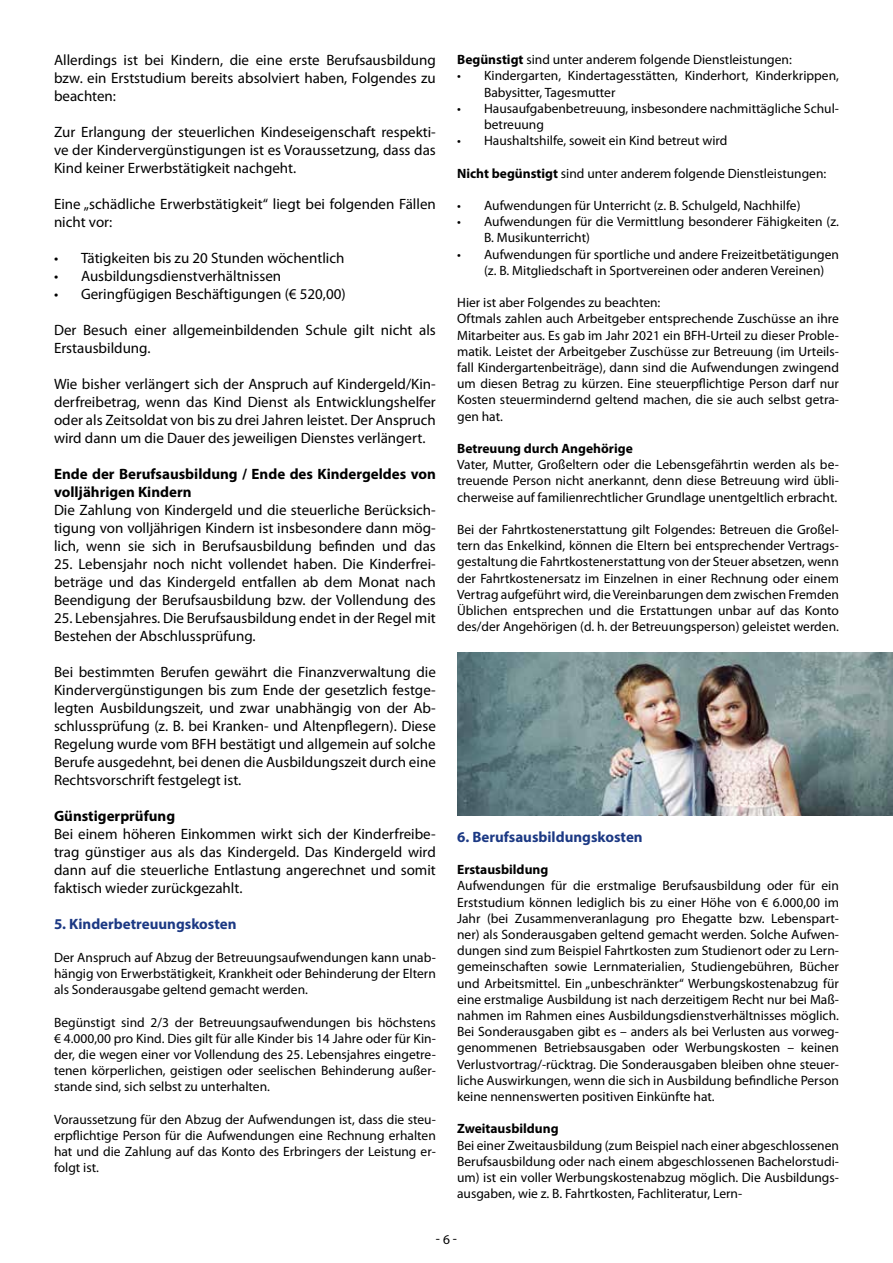
<style>
.page{position:relative;width:893px;height:1263px;background:#fff}
.page>*{position:absolute;margin:0;border:0;box-sizing:border-box;transform-origin:0 0}
.t1{font:15px/18px "Myriad Pro";color:#000;text-align:justify}
.t2{font:700 15px/18px "Myriad Pro";color:#000}
.t3{font:700 15px "Myriad Pro";color:#1c3984}
.t4{font:13.5px/16.2px "Myriad Pro";color:#000;text-align:justify}
.t5{font:700 13.5px "Myriad Pro";color:#000}
.s1{font-weight:700}
</style>
<div class="page">
<img style="left:457px;top:653px;width:436px;height:162px">
<p class="t1" style="left:54px;top:51px;width:383px">Allerdings ist bei Kindern, die eine erste Berufsausbildung bzw. ein Erststudium bereits absolviert haben, Folgendes zu beachten:</p>
<p class="t1" style="left:54px;top:123px;width:383px">Zur Erlangung der steuerlichen Kindeseigenschaft respekti&shy;ve der Kindervergünstigungen ist es Voraussetzung, dass das Kind keiner Erwerbstätigkeit nachgeht.</p>
<p class="t1" style="left:54px;top:195px;width:383px">Eine „schädliche Erwerbstätigkeit“ liegt bei folgenden Fällen nicht vor:</p>
<p class="t1" style="left:54px;top:249px;width:292px">• Tätigkeiten bis zu 20 Stunden wöchentlich</p>
<p class="t1" style="left:54px;top:267px;width:229px">• Ausbildungsdienstverhältnissen</p>
<p class="t1" style="left:54px;top:285px;width:293px">• Geringfügigen Beschäftigungen (€ 520,00)</p>
<p class="t1" style="left:54px;top:321px;width:383px">Der Besuch einer allgemeinbildenden Schule gilt nicht als<br>Erstausbildung.</p>
<p class="t1" style="left:54px;top:375px;width:383px">Wie bisher verlängert sich der Anspruch auf Kindergeld/Kin&shy;derfreibetrag, wenn das Kind Dienst als Entwicklungshelfer oder als Zeitsoldat von bis zu drei Jahren leistet. Der Anspruch wird dann um die Dauer des jeweiligen Dienstes verlängert.</p>
<p class="t2" style="left:54px;top:465px;width:383px">Ende der Berufsausbildung / Ende des Kindergeldes von volljährigen Kindern</p>
<p class="t1" style="left:54px;top:501px;width:383px">Die Zahlung von Kindergeld und die steuerliche Berücksich&shy;tigung von volljährigen Kindern ist insbesondere dann mög&shy;lich, wenn sie sich in Berufsausbildung befinden und das</p>
<p class="t1" style="left:54px;top:555px;width:383px">25. Lebensjahr noch nicht vollendet haben. Die Kinderfrei&shy;beträge und das Kindergeld entfallen ab dem Monat nach Beendigung der Berufsausbildung bzw. der Vollendung des</p>
<p class="t1" style="left:54px;top:609px;width:383px">25. Lebensjahres. Die Berufsausbildung endet in der Regel mit<br>Bestehen der Abschlussprüfung.</p>
<p class="t1" style="left:54px;top:663px;width:383px">Bei bestimmten Berufen gewährt die Finanzverwaltung die Kindervergünstigungen bis zum Ende der gesetzlich festge&shy;legten Ausbildungszeit, und zwar unabhängig von der Ab&shy;schlussprüfung (z. B. bei Kranken- und Altenpflegern). Diese Regelung wurde vom BFH bestätigt und allgemein auf solche Berufe ausgedehnt, bei denen die Ausbildungszeit durch eine Rechtsvorschrift festgelegt ist.</p>
<p class="t2" style="left:54px;top:807px;width:123px">Günstigerprüfung</p>
<p class="t1" style="left:54px;top:825px;width:383px">Bei einem höheren Einkommen wirkt sich der Kinderfreibe&shy;trag günstiger aus als das Kindergeld. Das Kindergeld wird dann auf die steuerliche Entlastung angerechnet und somit faktisch wieder zurückgezahlt.</p>
<p class="t3" style="left:54px;top:914px;width:184px">5. Kinderbetreuungskosten</p>
<p class="t4" style="left:54px;top:949px;width:383px">Der Anspruch auf Abzug der Betreuungsaufwendungen kann unab&shy;hängig von Erwerbstätigkeit, Krankheit oder Behinderung der Eltern als Sonderausgabe geltend gemacht werden.</p>
<p class="t4" style="left:54px;top:1014px;width:383px">Begünstigt sind 2/3 der Betreuungsaufwendungen bis höchstens € 4.000,00 pro Kind. Dies gilt für alle Kinder bis 14 Jahre oder für Kin&shy;der, die wegen einer vor Vollendung des 25. Lebensjahres eingetre&shy;tenen körperlichen, geistigen oder seelischen Behinderung außer&shy;stande sind, sich selbst zu unterhalten.</p>
<p class="t4" style="left:54px;top:1111px;width:383px">Voraussetzung für den Abzug der Aufwendungen ist, dass die steu&shy;erpflichtige Person für die Aufwendungen eine Rechnung erhalten hat und die Zahlung auf das Konto des Erbringers der Leistung er&shy;folgt ist.</p>
<p class="t4" style="left:457px;top:51px;width:336px"><span class="s1">Begünstigt</span> sind unter anderem folgende Dienstleistungen:</p>
<p class="t4" style="left:484px;top:67px;width:356px;text-indent:-27px">• Kindergarten, Kindertagesstätten, Kinderhort, Kinderkrippen,<br>Babysitter, Tagesmutter</p>
<p class="t4" style="left:484px;top:100px;width:356px;text-indent:-27px">• Hausaufgabenbetreuung, insbesondere nachmittägliche Schul&shy;betreuung</p>
<p class="t4" style="left:457px;top:132px;width:272px">• Haushaltshilfe, soweit ein Kind betreut wird</p>
<p class="t4" style="left:457px;top:165px;width:371px"><span class="s1">Nicht begünstigt</span> sind unter anderem folgende Dienstleistungen:</p>
<p class="t4" style="left:457px;top:197px;width:345px">• Aufwendungen für Unterricht (z. B. Schulgeld, Nachhilfe)</p>
<p class="t4" style="left:484px;top:213px;width:356px;text-indent:-27px">• Aufwendungen für die Vermittlung besonderer Fähigkeiten (z.<br>B. Musikunterricht)</p>
<p class="t4" style="left:484px;top:246px;width:356px;text-indent:-27px">• Aufwendungen für sportliche und andere Freizeitbetätigungen (z. B. Mitgliedschaft in Sportvereinen oder anderen Vereinen)</p>
<p class="t4" style="left:457px;top:294px;width:383px;text-align:left">Hier ist aber Folgendes zu beachten:<br>Oftmals zahlen auch Arbeitgeber entsprechende Zuschüsse an ihre Mitarbeiter aus. Es gab im Jahr 2021 ein BFH-Urteil zu dieser Proble&shy;matik. Leistet der Arbeitgeber Zuschüsse zur Betreuung (im Urteils&shy;fall Kindergartenbeiträge), dann sind die Aufwendungen zwingend um diesen Betrag zu kürzen. Eine steuerpflichtige Person darf nur Kosten steuermindernd geltend machen, die sie auch selbst getra&shy;gen hat.</p>
<p class="t5" style="left:457px;top:440px;width:177px">Betreuung durch Angehörige</p>
<p class="t4" style="left:457px;top:456px;width:383px">Vater, Mutter, Großeltern oder die Lebensgefährtin werden als be&shy;treuende Person nicht anerkannt, denn diese Betreuung wird übli&shy;cherweise auf familienrechtlicher Grundlage unentgeltlich erbracht.</p>
<p class="t4" style="left:457px;top:521px;width:383px">Bei der Fahrtkostenerstattung gilt Folgendes: Betreuen die Großel&shy;tern das Enkelkind, können die Eltern bei entsprechender Vertrags&shy;gestaltung die Fahrtkostenerstattung von der Steuer absetzen, wenn der Fahrtkostenersatz im Einzelnen in einer Rechnung oder einem Vertrag aufgeführt wird, die Vereinbarungen dem zwischen Fremden Üblichen entsprechen und die Erstattungen unbar auf das Konto des/der Angehörigen (d. h. der Betreuungsperson) geleistet werden.</p>
<p class="t3" style="left:457px;top:827px;width:187px">6. Berufsausbildungskosten</p>
<p class="t5" style="left:457px;top:861px;width:93px">Erstausbildung</p>
<p class="t4" style="left:457px;top:877px;width:383px">Aufwendungen für die erstmalige Berufsausbildung oder für ein Erststudium können lediglich bis zu einer Höhe von € 6.000,00 im Jahr (bei Zusammenveranlagung pro Ehegatte bzw. Lebenspart&shy;ner) als Sonderausgaben geltend gemacht werden. Solche Aufwen&shy;dungen sind zum Beispiel Fahrtkosten zum Studienort oder zu Lern&shy;gemeinschaften sowie Lernmaterialien, Studiengebühren, Bücher und Arbeitsmittel. Ein „unbeschränkter“ Werbungskostenabzug für eine erstmalige Ausbildung ist nach derzeitigem Recht nur bei Maß&shy;nahmen im Rahmen eines Ausbildungsdienstverhältnisses möglich.<br>Bei Sonderausgaben gibt es – anders als bei Verlusten aus vorweg&shy;genommenen Betriebsausgaben oder Werbungskosten – keinen Verlustvortrag/-rücktrag. Die Sonderausgaben bleiben ohne steuer&shy;liche Auswirkungen, wenn die sich in Ausbildung befindliche Person keine nennenswerten positiven Einkünfte hat.</p>
<p class="t5" style="left:457px;top:1120px;width:103px">Zweitausbildung</p>
<p class="t4" style="left:457px;top:1137px;width:383px">Bei einer Zweitausbildung (zum Beispiel nach einer abgeschlossenen Berufsausbildung oder nach einem abgeschlossenen Bachelorstudi&shy;um) ist ein voller Werbungskostenabzug möglich. Die Ausbildungs&shy;ausgaben, wie z. B. Fahrtkosten, Fachliteratur, Lern-</p>
<p class="t4" style="left:436px;top:1231px;width:23px">- 6 -</p>
</div>
